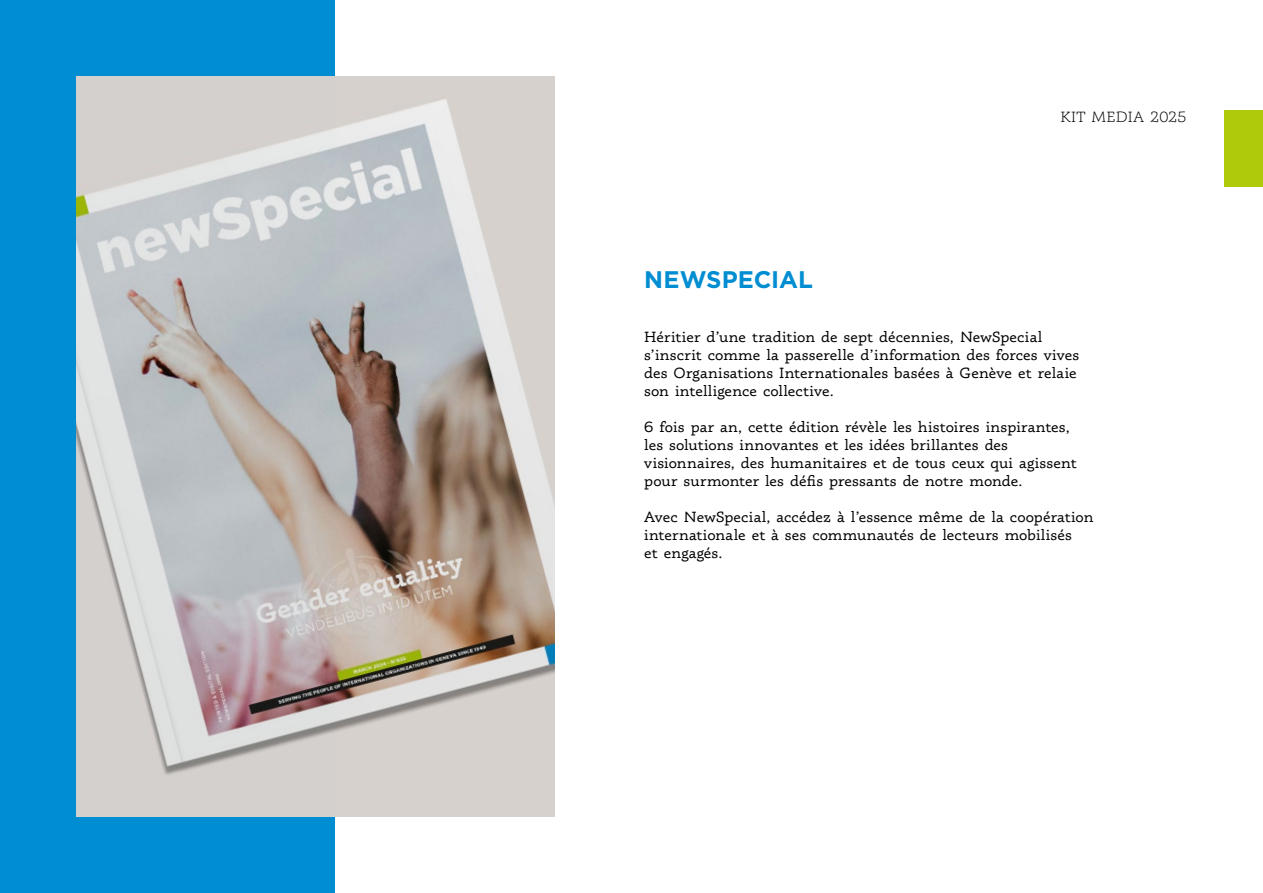
<style>
.page{position:relative;width:1263px;height:893px;background:#fff}
.page>*{position:absolute;margin:0;border:0;box-sizing:border-box;transform-origin:0 0}
.t1{font:700 24px "Gotham";color:#008dd1}
.t2{font:15px/18px "Phoreus Cherokee";letter-spacing:.005em;color:#000}
.t3{font:300 15px "Phoreus Cherokee";letter-spacing:.015em;color:#000}
</style>
<div class="page">
<div style="left:0;top:0;width:335px;height:893px;background:#008dd1"></div>
<div style="left:1225px;top:111px;width:38px;height:76px;background:#afca0b"></div>
<img style="left:77px;top:77px;width:477px;height:739px">
<h1 class="t1" style="left:644px;top:264px;width:170px">NEWSPECIAL</h1>
<p class="t3" style="left:1060px;top:108px;width:128px">KIT MEDIA 2025</p>
<p class="t2" style="left:644px;top:328px;width:436px">Héritier d’une tradition de sept décennies, NewSpecial s’inscrit comme la passerelle d’information des forces vives des Organisations Internationales basées à Genève et relaie son intelligence collective.</p>
<p class="t2" style="left:644px;top:418px;width:434px">6 fois par an, cette édition révèle les histoires inspirantes, les solutions innovantes et les idées brillantes des visionnaires, des humanitaires et de tous ceux qui agissent pour surmonter les défis pressants de notre monde.</p>
<p class="t2" style="left:644px;top:508px;width:451px">Avec NewSpecial, accédez à l’essence même de la coopération internationale et à ses communautés de lecteurs mobilisés<br>et engagés.</p>
</div>
